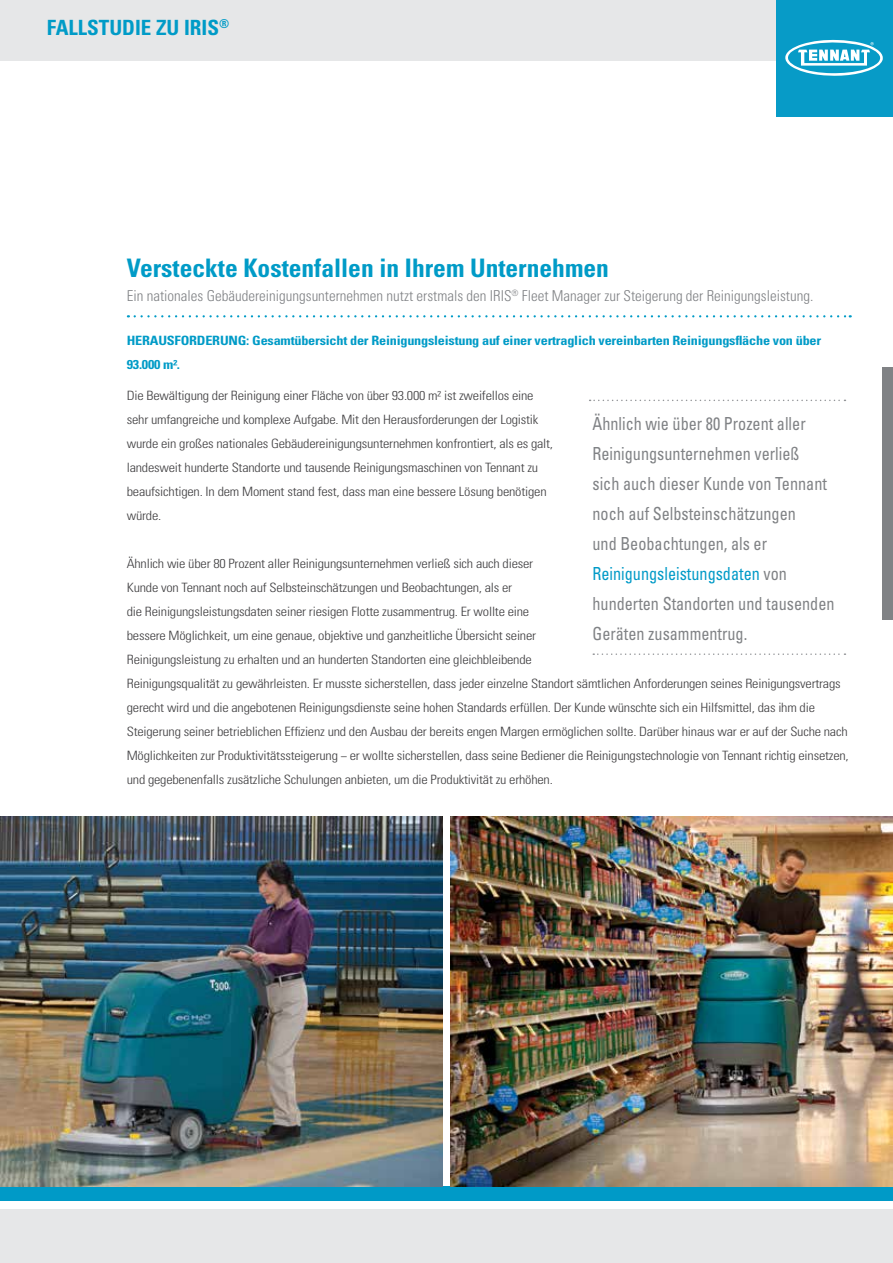
<style>
.page{position:relative;width:893px;height:1263px;background:#fff}
.page>*{position:absolute;margin:0;border:0;box-sizing:border-box;transform-origin:0 0}
.t1{font:700 condensed 25.5px "Univers LT Std";color:#009bc7}
.t2{font:700 condensed 21px "Univers LT Std";color:#009bc7}
.t3{font:condensed 18px/30px "Univers LT Std";color:#808285;scale:.9 1}
.t4{font:300 condensed 15px "Univers LT Std";color:#808285}
.t5{font:300 condensed 12.9px/24px "Univers LT Std";letter-spacing:-.015em;color:#414042;scale:1.11 1}
.t6{font:700 condensed 12.9px/24px "Univers LT Std";letter-spacing:-.015em;color:#009bc7;scale:1.11 1}
.s1{color:#009ac7}
</style>
<div class="page">
<svg style="left:135px;top:315px;width:716px;height:2px"></svg>
<svg style="left:593px;top:653px;width:252px;height:2px"></svg>
<svg style="left:590px;top:400px;width:255px;height:1px"></svg>
<div style="left:0;top:0;width:819px;height:61px;background:#e6e7e8"></div>
<div style="left:776px;top:0;width:117px;height:117px;background:#079bc7"></div>
<svg style="left:785px;top:40px;width:98px;height:36px"></svg>
<div style="left:882px;top:367px;width:11px;height:252px;background:#808285"></div>
<div style="left:0;top:1186px;width:893px;height:15px;background:#009ac7"></div>
<div style="left:0;top:1209px;width:893px;height:54px;background:#e6e7e8"></div>
<img style="left:0;top:816px;width:442px;height:370px">
<img style="left:451px;top:816px;width:442px;height:370px">
<h2 class="t2" style="left:47px;top:15px;width:184px">FALLSTUDIE ZU IRIS<sup>®</sup></h2>
<h1 class="t1" style="left:127px;top:252px;width:484px">Versteckte Kostenfallen in Ihrem Unternehmen</h1>
<p class="t4" style="left:127px;top:287px;width:688px">Ein nationales Gebäudereinigungsunternehmen nutzt erstmals den IRIS<sup>®</sup> Fleet Manager zur Steigerung der Reinigungsleistung.</p>
<p class="t6" style="left:127px;top:328px;width:627px">HERAUSFORDERUNG: Gesamtübersicht der Reinigungsleistung auf einer vertraglich vereinbarten Reinigungsfläche von über<br>93.000 m².</p>
<p class="t5" style="left:127px;top:383px;width:386px">Die Bewältigung der Reinigung einer Fläche von über 93.000 m² ist zweifellos eine sehr umfangreiche und komplexe Aufgabe. Mit den Herausforderungen der Logistik wurde ein großes nationales Gebäudereinigungsunternehmen konfrontiert, als es galt, landesweit hunderte Standorte und tausende Reinigungsmaschinen von Tennant zu beaufsichtigen. In dem Moment stand fest, dass man eine bessere Lösung benötigen würde.</p>
<p class="t5" style="left:127px;top:551px;width:652px">Ähnlich wie über 80 Prozent aller Reinigungsunternehmen verließ sich auch dieser<br>Kunde von Tennant noch auf Selbsteinschätzungen und Beobachtungen, als er<br>die Reinigungsleistungsdaten seiner riesigen Flotte zusammentrug. Er wollte eine<br>bessere Möglichkeit, um eine genaue, objektive und ganzheitliche Übersicht seiner<br>Reinigungsleistung zu erhalten und an hunderten Standorten eine gleichbleibende<br>Reinigungsqualität zu gewährleisten. Er musste sicherstellen, dass jeder einzelne Standort sämtlichen Anforderungen seines Reinigungsvertrags gerecht wird und die angebotenen Reinigungsdienste seine hohen Standards erfüllen. Der Kunde wünschte sich ein Hilfsmittel, das ihm die Steigerung seiner betrieblichen Effizienz und den Ausbau der bereits engen Margen ermöglichen sollte. Darüber hinaus war er auf der Suche nach Möglichkeiten zur Produktivitätssteigerung − er wollte sicherstellen, dass seine Bediener die Reinigungstechnologie von Tennant richtig einsetzen, und gegebenenfalls zusätzliche Schulungen anbieten, um die Produktivität zu erhöhen.</p>
<p class="t3" style="left:592px;top:408px;width:270px">Ähnlich wie über 80 Prozent aller<br>Reinigungsunternehmen verließ<br>sich auch dieser Kunde von Tennant noch auf Selbsteinschätzungen<br>und Beobachtungen, als er<br><span class="s1">Reinigungsleistungsdaten</span> von hunderten Standorten und tausenden<br>Geräten zusammentrug.</p>
</div>
